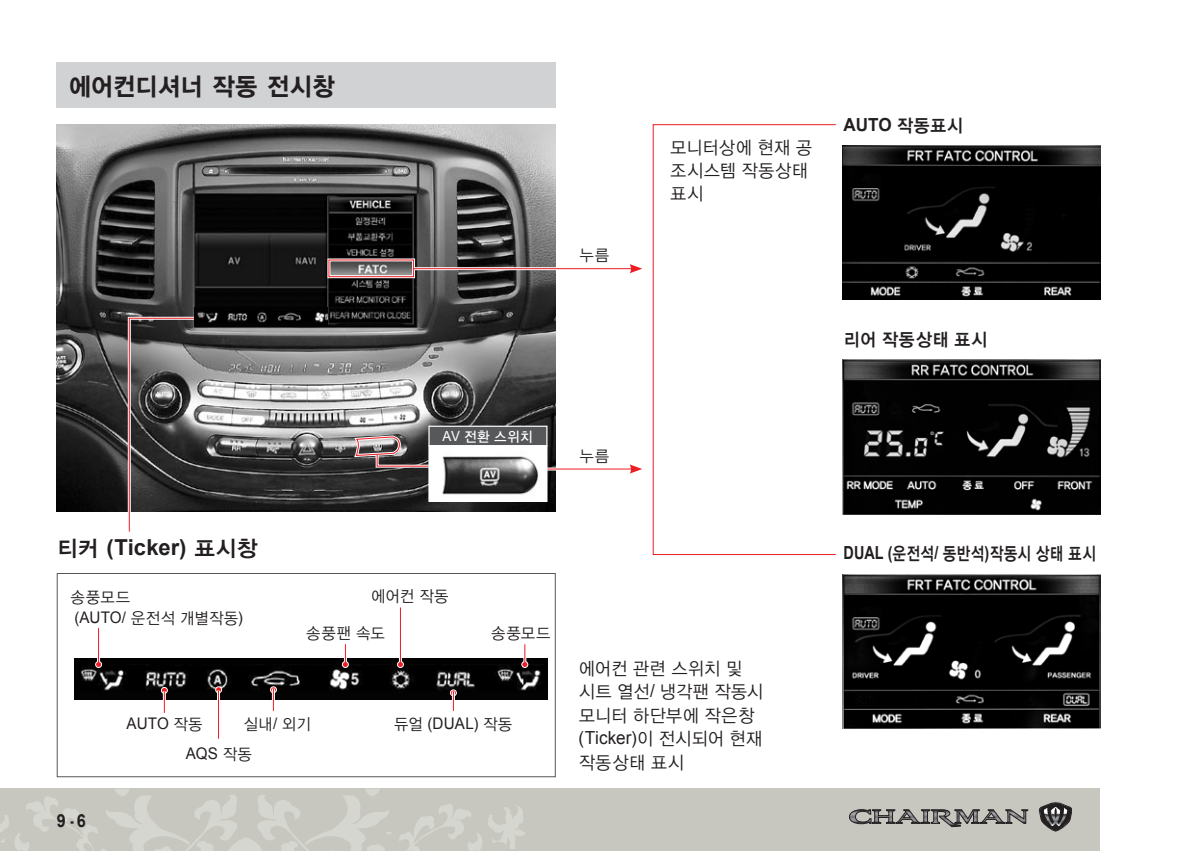
<style>
.page{position:relative;width:1191px;height:851px;background:#fff}
.page>*{position:absolute;margin:0;border:0;box-sizing:border-box;transform-origin:0 0}
.t1{font:25px "YDIYGO150 KS Cpc EUC H";letter-spacing:-.055em;color:#231f20;scale:.95 1}
.t2{font:700 22px "Arial";letter-spacing:.005em;color:#231f20}
.t3{font:18px/23.4px "YDIYGO120 KS Cpc EUC H";letter-spacing:-.04em;color:#231f20;scale:.95 1}
.t4{font:18px "YDIYGO140 KS Cpc EUC H";letter-spacing:-.025em;color:#231f20;scale:.8 1}
.t5{font:18px "Arial";letter-spacing:.005em;color:#231f20;scale:.95 1}
.t6{font:700 18px "Arial";color:#231f20;scale:.95 1}
.t7{font:18px "YDIYGO140 KS Cpc EUC H";letter-spacing:-.025em;color:#231f20;scale:.95 1}
.t8{font:700 18px "Arial";color:#231f20;scale:.9 1}
.t9{font:16px/30px "Arial";letter-spacing:-.005em;color:#231f20;scale:.95 1}
.t10{font:16px "YDIYGO120 KS Cpc EUC H";letter-spacing:-.02em;color:#231f20;scale:.95 1}
.t11{font:14px "YDIYGO130 KS Cpc EUC H";color:#fff;scale:.95 1}
.s1{font-family:"YDIYGO140 KS Cpc EUC H";font-weight:400}
.s2{font-family:"Arial"}
.s3{font-family:"YDIYGO120 KS Cpc EUC H"}
.s4{font-family:"Arial";font-weight:700}
</style>
<div class="page">
<div style="left:0;top:788px;width:1100px;height:62px;background:#c7c7c0"></div>
<svg style="left:399px;top:804px;width:126px;height:46px"></svg>
<svg style="left:1039px;top:802px;width:32px;height:29px"></svg>
<svg style="left:849px;top:809px;width:178px;height:17px"></svg>
<img style="left:57px;top:125px;width:499px;height:386px">
<hr style="left:541px;top:467px;width:20px;height:3px;background:#fff">
<hr style="left:415px;top:267px;width:146px;height:3px;background:#fff">
<img style="left:75px;top:658px;width:472px;height:41px">
<div style="left:57px;top:62px;width:499px;height:46px;background:#d1d2d4"></div>
<svg style="left:353px;top:435px;width:75px;height:34px;background:#6f6161"></svg>
<div style="left:57px;top:573px;width:499px;height:204px;border:1px solid #57585a"></div>
<img style="left:842px;top:145px;width:258px;height:155px">
<img style="left:842px;top:359px;width:258px;height:155px">
<img style="left:842px;top:574px;width:258px;height:154px">
<div style="left:327px;top:258px;width:88px;height:20px;border:3px solid #fff"></div>
<hr style="left:413px;top:268px;width:220px;height:1px;background:#ee1d23">
<svg style="left:629px;top:264px;width:13px;height:9px"></svg>
<hr style="left:546px;top:468px;width:87px;height:1px;background:#ee1d23">
<svg style="left:629px;top:464px;width:13px;height:9px"></svg>
<hr style="left:97px;top:627px;width:3px;height:36px;background:#fff">
<hr style="left:399px;top:607px;width:3px;height:56px;background:#fff">
<div style="left:429px;top:426px;width:118px;height:19px;background:#57585a"></div>
<div style="left:428px;top:425px;width:119px;height:21px;border:1px solid #fff"></div>
<div style="left:429px;top:445px;width:118px;height:56px;background:#fff"></div>
<img style="left:442px;top:456px;width:97px;height:39px">
<img style="left:195px;top:307px;width:132px;height:19px">
<svg style="left:126px;top:315px;width:71px;height:217px;background:#625e5e"></svg>
<div style="left:328px;top:259px;width:86px;height:18px;border:1px solid #ee1d23"></div>
<svg style="left:96px;top:661px;width:6px;height:6px"></svg>
<div style="left:95px;top:661px;width:7px;height:7px;border:1px solid #fff;border-radius:50%"></div>
<div style="left:342px;top:661px;width:7px;height:7px;border:1px solid #fff;border-radius:50%"></div>
<svg style="left:397px;top:661px;width:6px;height:6px"></svg>
<div style="left:397px;top:661px;width:7px;height:7px;border:1px solid #fff;border-radius:50%"></div>
<div style="left:450px;top:689px;width:7px;height:7px;border:1px solid #fff;border-radius:50%"></div>
<div style="left:521px;top:661px;width:7px;height:7px;border:1px solid #fff;border-radius:50%"></div>
<div style="left:161px;top:686px;width:7px;height:7px;border:1px solid #fff;border-radius:50%"></div>
<div style="left:215px;top:686px;width:7px;height:7px;border:1px solid #fff;border-radius:50%"></div>
<hr style="left:217px;top:690px;width:3px;height:48px;background:#fff">
<div style="left:270px;top:686px;width:7px;height:7px;border:1px solid #fff;border-radius:50%"></div>
<hr style="left:98px;top:627px;width:1px;height:36px;background:#ee1d23">
<svg style="left:161px;top:687px;width:6px;height:25px"></svg>
<hr style="left:218px;top:690px;width:1px;height:48px;background:#ee1d23">
<svg style="left:270px;top:686px;width:6px;height:24px"></svg>
<svg style="left:342px;top:644px;width:6px;height:23px"></svg>
<hr style="left:400px;top:607px;width:1px;height:56px;background:#ee1d23">
<svg style="left:450px;top:689px;width:6px;height:21px"></svg>
<svg style="left:522px;top:644px;width:6px;height:23px"></svg>
<svg style="left:0;top:789px;width:393px;height:62px"></svg>
<h1 class="t1" style="left:68px;top:74px;width:283px">에어컨디셔너 작동 전시창</h1>
<p class="t10" style="left:579px;top:247px;width:34px">누름</p>
<p class="t3" style="left:670px;top:136px;width:152px">모니터상에 현재 공 조시스템 작동상태 표시</p>
<p class="t6" style="left:843px;top:112px;width:128px">AUTO <span class="s1">작동표시</span></p>
<p class="t7" style="left:843px;top:330px;width:153px">리어 작동상태 표시</p>
<p class="t11" style="left:442px;top:429px;width:97px"><span class="s2">AV</span> 전환 스위치</p>
<p class="t10" style="left:579px;top:447px;width:34px">누름</p>
<p class="t2" style="left:57px;top:532px;width:203px"><span class="s1">티커</span> (Ticker) <span class="s1">표시창</span></p>
<p class="t10" style="left:70px;top:589px;width:65px">송풍모드</p>
<p class="t9" style="left:74px;top:602px;width:179px">(AUTO/ <span class="s3">운전석 개별작동</span>)</p>
<p class="t10" style="left:371px;top:588px;width:84px">에어컨 작동</p>
<p class="t10" style="left:306px;top:625px;width:85px">송풍팬 속도</p>
<p class="t10" style="left:490px;top:625px;width:65px">송풍모드</p>
<p class="t8" style="left:57px;top:808px;width:21px">9 -</p>
<p class="t9" style="left:186px;top:708px;width:71px;text-indent:-59px">AUTO <span class="s3">작동<br></span>AQS <span class="s3">작동</span></p>
<p class="t10" style="left:243px;top:716px;width:73px">실내<span class="s2">/</span> 외기</p>
<p class="t9" style="left:394px;top:708px;width:126px"><span class="s3">듀얼</span> (DUAL) <span class="s3">작동</span></p>
<p class="t3" style="left:578px;top:656px;width:196px">에어컨 관련 스위치 및 시트 열선<span class="s2">/</span> 냉각팬 작동시 모니터 하단부에 작은창</p>
<p class="t5" style="left:578px;top:725px;width:195px">(Ticker)<span class="s3">이 전시되어 현재</span></p>
<p class="t3" style="left:578px;top:750px;width:113px">작동상태 표시</p>
<p class="t4" style="left:843px;top:544px;width:318px"><span class="s4">DUAL (</span>운전석<span class="s4">/</span> 동반석<span class="s4">)</span>작동시 상태 표시</p>
</div>
